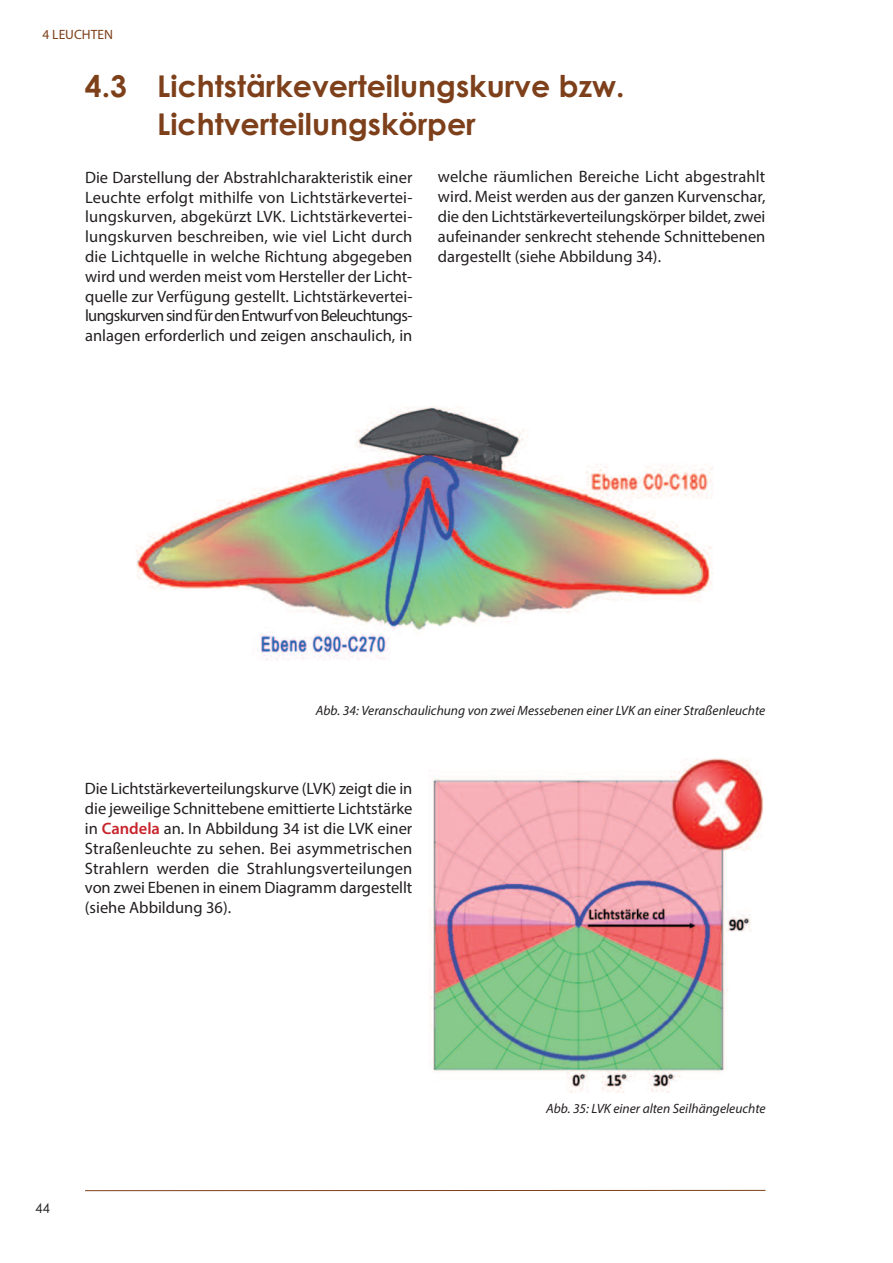
<style>
.page{position:relative;width:893px;height:1263px;background:#fff}
.page>*{position:absolute;margin:0;border:0;box-sizing:border-box;transform-origin:0 0}
.t1{font:700 30px/37.5px "Century Gothic";color:#7d401a}
.t2{font:16.5px/19.8px "Myriad Pro";color:#231f20;text-align:justify}
.t3{font:italic 13.5px "Myriad Pro";color:#231f20}
.t4{font:13.5px "Myriad Pro";color:#7d401a}
.t5{font:13.5px "Century Gothic";color:#231f20}
.s1{font-weight:600;color:#c8242b}
</style>
<div class="page">
<hr style="left:85px;top:1190px;width:680px;height:1px;background:#7d401a">
<img style="left:136px;top:406px;width:577px;height:254px">
<img style="left:428px;top:758px;width:335px;height:335px">
<p class="t4" style="left:43px;top:30px;width:72px">4 LEUCHTEN</p>
<h1 class="t1" style="left:157px;top:68px;width:469px;text-indent:-72px">4.3 Lichtstärkeverteilungskurve bzw.<br>Lichtverteilungskörper</h1>
<p class="t2" style="left:438px;top:168px;width:329px">welche räumlichen Bereiche Licht abgestrahlt wird. Meist werden aus der ganzen Kurvenschar, die den Lichtstärkeverteilungskörper bildet, zwei aufeinander senkrecht stehende Schnittebenen dargestellt (siehe Abbildung 34).</p>
<p class="t2" style="left:85px;top:169px;width:329px">Die Darstellung der Abstrahlcharakteristik einer Leuchte erfolgt mithilfe von Lichtstärkevertei&shy;lungskurven, abgekürzt LVK. Lichtstärkevertei&shy;lungskurven beschreiben, wie viel Licht durch die Lichtquelle in welche Richtung abgegeben wird und werden meist vom Hersteller der Licht&shy;quelle zur Verfügung gestellt. Lichtstärkevertei&shy;lungskurvensindfürdenEntwurfvonBeleuchtungs&shy;anlagen erforderlich und zeigen anschaulich, in</p>
<p class="t3" style="left:316px;top:706px;width:451px">Abb. 34: Veranschaulichung von zwei Messebenen einer LVK an einer Straßenleuchte</p>
<p class="t2" style="left:85px;top:780px;width:329px">Die Lichtstärkeverteilungskurve (LVK) zeigt die in die jeweilige Schnittebene emittierte Lichtstärke in <span class="s1">Candela</span> an. In Abbildung 34 ist die LVK einer Straßenleuchte zu sehen. Bei asymmetrischen Strahlern werden die Strahlungsverteilungen von zwei Ebenen in einem Diagramm dargestellt (siehe Abbildung 36).</p>
<p class="t5" style="left:35px;top:1200px;width:16px">44</p>
<p class="t3" style="left:546px;top:1104px;width:221px">Abb. 35: LVK einer alten Seilhängeleuchte</p>
</div>
